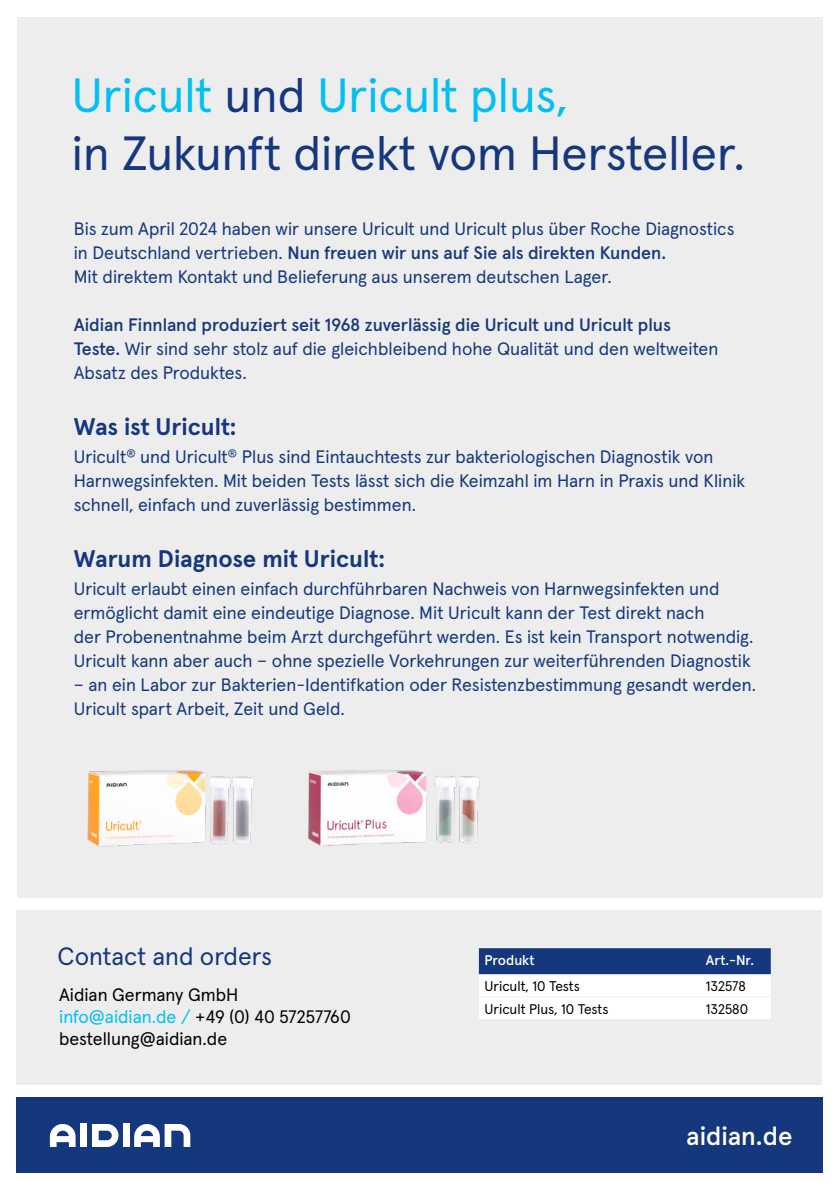
<style>
.page{position:relative;width:840px;height:1191px;background:#fff}
.page>*{position:absolute;margin:0;border:0;box-sizing:border-box;transform-origin:0 0}
.t1{font:48px/57.6px "Apercu Pro";color:#14377d}
.t2{font:500 26px "Apercu Pro";color:#fff}
.t3{font:25px "Apercu Pro";color:#14377d}
.t4{font:700 24px "Apercu Pro";letter-spacing:-.005em;color:#14377d}
.t5{font:18px/24px "Apercu Pro";color:#14377d}
.t6{font:18px/22px "Apercu Pro";color:#000}
.t7{font:14px "Apercu Pro";color:#000}
.t8{font:500 14px "Apercu Pro";color:#fff}
.s1{color:#00c0f3}
.s2{font-weight:500}
</style>
<div class="page">
<div style="left:17px;top:910px;width:804px;height:174px;background:#ededee"></div>
<div style="left:18px;top:17px;width:804px;height:880px;background:#ededee"></div>
<div style="left:17px;top:1097px;width:805px;height:76px;background:#14377d"></div>
<svg style="left:92px;top:1124px;width:26px;height:23px"></svg>
<div style="left:80px;top:1124px;width:7px;height:23px;background:#fff"></div>
<div style="left:123px;top:1124px;width:6px;height:23px;background:#fff"></div>
<svg style="left:50px;top:1124px;width:25px;height:23px"></svg>
<svg style="left:134px;top:1124px;width:56px;height:23px"></svg>
<svg style="left:478px;top:948px;width:292px;height:71px;background:#aebad2"></svg>
<hr style="left:478px;top:971px;width:221px;height:3px;background:#14377d">
<hr style="left:699px;top:971px;width:71px;height:3px;background:#14377d">
<hr style="left:478px;top:996px;width:221px;height:1px;background:#ededee">
<hr style="left:699px;top:996px;width:71px;height:1px;background:#ededee">
<img style="left:308px;top:770px;width:172px;height:76px">
<img style="left:87px;top:770px;width:167px;height:77px">
<h1 class="t1" style="left:72px;top:63px;width:674px"><span class="s1">Uricult</span> und <span class="s1">Uricult plus,<br></span>in Zukunft direkt vom Hersteller.</h1>
<p class="t5" style="left:74px;top:215px;width:662px">Bis zum April 2024 haben wir unsere Uricult und Uricult plus über Roche Diagnostics in Deutschland vertrieben. <span class="s2">Nun freuen wir uns auf Sie als direkten Kunden.<br></span>Mit direktem Kontakt und Belieferung aus unserem deutschen Lager.</p>
<p class="t5" style="left:74px;top:311px;width:645px"><span class="s2">Aidian Finnland produziert seit 1968 zuverlässig die Uricult und Uricult plus<br>Teste.</span> Wir sind sehr stolz auf die gleichbleibend hohe Qualität und den weltweiten<br>Absatz des Produktes.</p>
<h3 class="t4" style="left:74px;top:408px;width:164px">Was ist Uricult:</h3>
<p class="t5" style="left:74px;top:443px;width:672px">Uricult<sup>®</sup> und Uricult<sup>®</sup> Plus sind Eintauchtests zur bakteriologischen Diagnostik von<br>Harnwegsinfekten. Mit beiden Tests lässt sich die Keimzahl im Harn in Praxis und Klinik schnell, einfach und zuverlässig bestimmen.</p>
<h3 class="t4" style="left:74px;top:540px;width:312px">Warum Diagnose mit Uricult:</h3>
<p class="t5" style="left:74px;top:575px;width:680px">Uricult erlaubt einen einfach durchführbaren Nachweis von Harnwegsinfekten und ermöglicht damit eine eindeutige Diagnose. Mit Uricult kann der Test direkt nach<br>der Probenentnahme beim Arzt durchgeführt werden. Es ist kein Transport notwendig.<br>Uricult kann aber auch – ohne spezielle Vorkehrungen zur weiterführenden Diagnostik</p>
<p class="t5" style="left:74px;top:671px;width:683px">– an ein Labor zur Bakterien-Identifkation oder Resistenzbestimmung gesandt werden.<br>Uricult spart Arbeit, Zeit und Geld.</p>
<h3 class="t3" style="left:58px;top:936px;width:216px">Contact and orders</h3>
<p class="t6" style="left:59px;top:982px;width:293px">Aidian Germany GmbH <span class="s1">info@aidian.de /</span> +49 (0) 40 57257760 bestellung@aidian.de</p>
<p class="t8" style="left:484px;top:949px;width:51px">Produkt</p>
<p class="t8" style="left:705px;top:949px;width:50px">Art.-Nr.</p>
<p class="t7" style="left:484px;top:975px;width:97px">Uricult, 10 Tests</p>
<p class="t7" style="left:705px;top:975px;width:41px">132578</p>
<p class="t7" style="left:484px;top:998px;width:125px">Uricult Plus, 10 Tests</p>
<p class="t7" style="left:705px;top:998px;width:44px">132580</p>
<h2 class="t2" style="left:686px;top:1115px;width:108px">aidian.de</h2>
</div>
